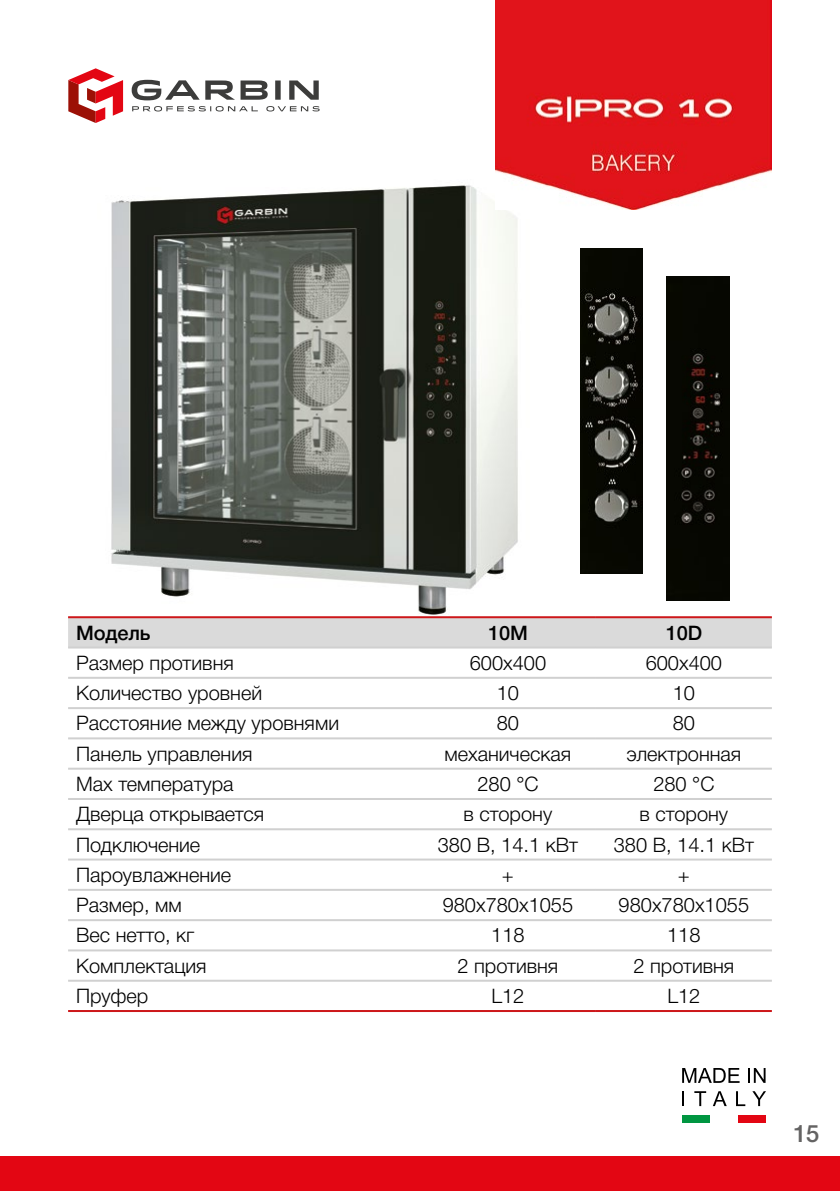
<style>
.page{position:relative;width:840px;height:1191px;background:#fff}
.page>*{position:absolute;margin:0;border:0;box-sizing:border-box;transform-origin:0 0}
.t1{font:500 24px "Helvetica Neue Cyr";color:#646363}
.t2{font:300 20px "Helvetica Neue Cyr";color:#000}
.t3{font:500 20px "Helvetica Neue Cyr";color:#000}
</style>
<div class="page">
<img style="left:111px;top:185px;width:407px;height:430px">
<img style="left:495px;top:0;width:276px;height:210px">
<svg style="left:68px;top:68px;width:55px;height:55px"></svg>
<svg style="left:132px;top:80px;width:186px;height:20px"></svg>
<svg style="left:132px;top:106px;width:126px;height:5px"></svg>
<svg style="left:266px;top:106px;width:53px;height:5px"></svg>
<div style="left:0;top:1157px;width:839px;height:34px;background:#e30613"></div>
<svg style="left:682px;top:1068px;width:57px;height:14px"></svg>
<svg style="left:748px;top:1068px;width:17px;height:14px"></svg>
<svg style="left:682px;top:1091px;width:1px;height:15px"></svg>
<svg style="left:694px;top:1091px;width:11px;height:15px"></svg>
<svg style="left:713px;top:1091px;width:13px;height:15px"></svg>
<svg style="left:736px;top:1091px;width:9px;height:15px"></svg>
<svg style="left:752px;top:1091px;width:13px;height:15px"></svg>
<div style="left:681px;top:1115px;width:28px;height:7px;background:#009641"></div>
<div style="left:737px;top:1115px;width:28px;height:7px;background:#e30613"></div>
<div style="left:68px;top:618px;width:703px;height:28px;background:#dadada"></div>
<hr style="left:68px;top:616px;width:352px;height:2px;background:#cd171a">
<hr style="left:420px;top:616px;width:175px;height:2px;background:#cd171a">
<hr style="left:595px;top:616px;width:176px;height:2px;background:#cd171a">
<hr style="left:68px;top:1010px;width:352px;height:2px;background:#cd171a">
<hr style="left:420px;top:1010px;width:175px;height:2px;background:#cd171a">
<hr style="left:595px;top:1010px;width:176px;height:2px;background:#cd171a">
<hr style="left:68px;top:646px;width:352px;height:2px;background:#d0d0d0">
<hr style="left:420px;top:646px;width:175px;height:2px;background:#d0d0d0">
<hr style="left:595px;top:646px;width:176px;height:2px;background:#d0d0d0">
<hr style="left:68px;top:677px;width:352px;height:2px;background:#d0d0d0">
<hr style="left:420px;top:677px;width:175px;height:2px;background:#d0d0d0">
<hr style="left:595px;top:677px;width:176px;height:2px;background:#d0d0d0">
<hr style="left:68px;top:707px;width:352px;height:2px;background:#d0d0d0">
<hr style="left:420px;top:707px;width:175px;height:2px;background:#d0d0d0">
<hr style="left:595px;top:707px;width:176px;height:2px;background:#d0d0d0">
<hr style="left:68px;top:737px;width:352px;height:2px;background:#d0d0d0">
<hr style="left:420px;top:737px;width:175px;height:2px;background:#d0d0d0">
<hr style="left:595px;top:737px;width:176px;height:2px;background:#d0d0d0">
<hr style="left:68px;top:767px;width:352px;height:2px;background:#d0d0d0">
<hr style="left:420px;top:767px;width:175px;height:2px;background:#d0d0d0">
<hr style="left:595px;top:767px;width:176px;height:2px;background:#d0d0d0">
<hr style="left:68px;top:798px;width:352px;height:2px;background:#d0d0d0">
<hr style="left:420px;top:798px;width:175px;height:2px;background:#d0d0d0">
<hr style="left:595px;top:798px;width:176px;height:2px;background:#d0d0d0">
<hr style="left:68px;top:828px;width:352px;height:2px;background:#d0d0d0">
<hr style="left:420px;top:828px;width:175px;height:2px;background:#d0d0d0">
<hr style="left:595px;top:828px;width:176px;height:2px;background:#d0d0d0">
<hr style="left:68px;top:858px;width:352px;height:2px;background:#d0d0d0">
<hr style="left:420px;top:858px;width:175px;height:2px;background:#d0d0d0">
<hr style="left:595px;top:858px;width:176px;height:2px;background:#d0d0d0">
<hr style="left:68px;top:889px;width:352px;height:2px;background:#d0d0d0">
<hr style="left:420px;top:889px;width:175px;height:2px;background:#d0d0d0">
<hr style="left:595px;top:889px;width:176px;height:2px;background:#d0d0d0">
<hr style="left:68px;top:919px;width:352px;height:2px;background:#d0d0d0">
<hr style="left:420px;top:919px;width:175px;height:2px;background:#d0d0d0">
<hr style="left:595px;top:919px;width:176px;height:2px;background:#d0d0d0">
<hr style="left:68px;top:949px;width:352px;height:2px;background:#d0d0d0">
<hr style="left:420px;top:949px;width:175px;height:2px;background:#d0d0d0">
<hr style="left:595px;top:949px;width:176px;height:2px;background:#d0d0d0">
<hr style="left:68px;top:979px;width:352px;height:2px;background:#d0d0d0">
<hr style="left:420px;top:979px;width:175px;height:2px;background:#d0d0d0">
<hr style="left:595px;top:979px;width:176px;height:2px;background:#d0d0d0">
<img style="left:580px;top:249px;width:62px;height:325px">
<img style="left:666px;top:277px;width:63px;height:323px">
<p class="t3" style="left:76px;top:621px;width:76px">Модель</p>
<p class="t3" style="left:487px;top:621px;width:42px">10M</p>
<p class="t3" style="left:665px;top:621px;width:38px">10D</p>
<p class="t2" style="left:76px;top:652px;width:159px">Размер противня</p>
<p class="t2" style="left:469px;top:652px;width:78px">600х400</p>
<p class="t2" style="left:645px;top:652px;width:78px">600х400</p>
<p class="t2" style="left:76px;top:682px;width:187px">Количество уровней</p>
<p class="t2" style="left:496px;top:682px;width:24px">10</p>
<p class="t2" style="left:672px;top:682px;width:24px">10</p>
<p class="t2" style="left:76px;top:712px;width:264px">Расстояние между уровнями</p>
<p class="t2" style="left:496px;top:712px;width:24px">80</p>
<p class="t2" style="left:672px;top:712px;width:24px">80</p>
<p class="t2" style="left:76px;top:742px;width:178px">Панель управления</p>
<p class="t2" style="left:444px;top:742px;width:128px">механическая</p>
<p class="t2" style="left:626px;top:742px;width:116px">электронная</p>
<p class="t2" style="left:76px;top:773px;width:159px">Max температура</p>
<p class="t2" style="left:477px;top:773px;width:62px">280 °С</p>
<p class="t2" style="left:653px;top:773px;width:62px">280 °С</p>
<p class="t2" style="left:76px;top:803px;width:189px">Дверца открывается</p>
<p class="t2" style="left:463px;top:803px;width:90px">в сторону</p>
<p class="t2" style="left:639px;top:803px;width:90px">в сторону</p>
<p class="t2" style="left:76px;top:833px;width:126px">Подключение</p>
<p class="t2" style="left:437px;top:833px;width:142px">380 В, 14.1 кВт</p>
<p class="t2" style="left:613px;top:833px;width:142px">380 В, 14.1 кВт</p>
<p class="t2" style="left:76px;top:863px;width:157px">Пароувлажнение</p>
<p class="t2" style="left:501px;top:863px;width:13px">+</p>
<p class="t2" style="left:677px;top:863px;width:13px">+</p>
<p class="t2" style="left:76px;top:894px;width:107px">Размер, мм</p>
<p class="t2" style="left:442px;top:894px;width:132px">980х780х1055</p>
<p class="t2" style="left:618px;top:894px;width:132px">980х780х1055</p>
<p class="t2" style="left:76px;top:924px;width:120px">Вес нетто, кг</p>
<p class="t2" style="left:491px;top:924px;width:35px">118</p>
<p class="t2" style="left:666px;top:924px;width:35px">118</p>
<p class="t2" style="left:76px;top:954px;width:132px">Комплектация</p>
<p class="t2" style="left:457px;top:954px;width:102px">2 противня</p>
<p class="t2" style="left:633px;top:954px;width:102px">2 противня</p>
<p class="t2" style="left:76px;top:985px;width:74px">Пруфер</p>
<p class="t2" style="left:491px;top:985px;width:34px">L12</p>
<p class="t2" style="left:667px;top:985px;width:34px">L12</p>
<p class="t1" style="left:792px;top:1119px;width:28px">15</p>
</div>
